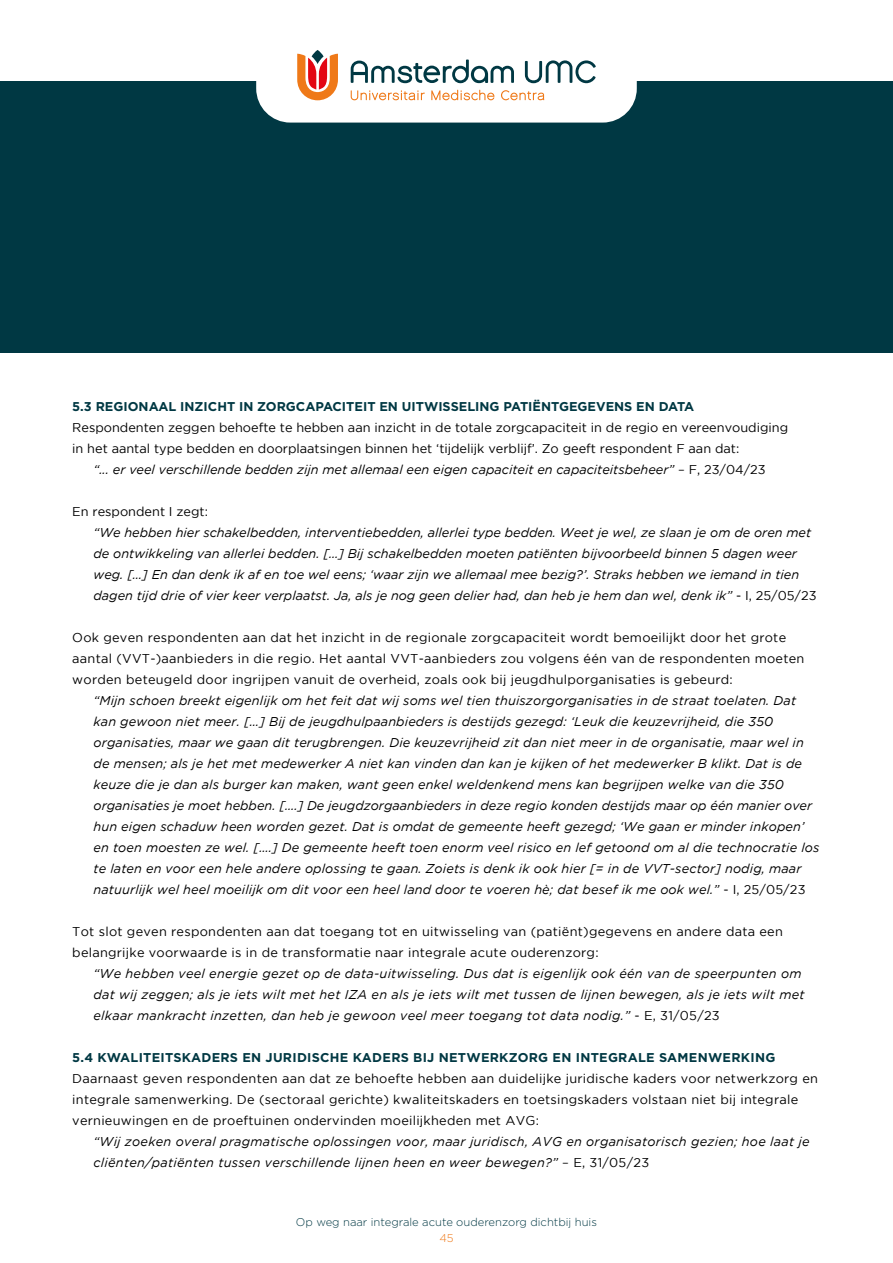
<style>
.page{position:relative;width:893px;height:1263px;background:#fff}
.page>*{position:absolute;margin:0;border:0;box-sizing:border-box;transform-origin:0 0}
.t1{font:italic 12.75px/21px "Gotham";letter-spacing:.01em;color:#000}
.t2{font:12.75px/21px "Gotham";letter-spacing:.02em;color:#000}
.t3{font:12.75px "Gotham";color:#000}
.t4{font:700 12.75px "Gotham";letter-spacing:.02em;color:#003843}
.t5{font:700 12.75px "Gotham";color:#003843}
.t6{font:300 11.25px "Gotham";color:#003843}
.t7{font:300 11.25px "Gotham";color:#ef7918}
.s1{font-style:normal}
</style>
<div class="page">
<div style="left:0;top:81px;width:893px;height:272px;background:#003843"></div>
<div style="left:256px;top:26px;width:381px;height:97px;background:#fff;border-radius:34px"></div>
<svg style="left:351px;top:60px;width:163px;height:23px"></svg>
<svg style="left:525px;top:60px;width:71px;height:23px"></svg>
<svg style="left:351px;top:90px;width:74px;height:10px"></svg>
<svg style="left:501px;top:90px;width:43px;height:10px"></svg>
<svg style="left:431px;top:90px;width:63px;height:10px"></svg>
<svg style="left:297px;top:54px;width:41px;height:46px"></svg>
<svg style="left:312px;top:50px;width:12px;height:14px"></svg>
<p class="t5" style="left:72px;top:398px;width:623px">5.3 REGIONAAL INZICHT IN ZORGCAPACITEIT EN UITWISSELING PATIËNTGEGEVENS EN DATA</p>
<p class="t3" style="left:72px;top:420px;width:717px">Respondenten zeggen behoefte te hebben aan inzicht in de totale zorgcapaciteit in de regio en vereenvoudiging</p>
<p class="t3" style="left:72px;top:441px;width:668px">in het aantal type bedden en doorplaatsingen binnen het ‘tijdelijk verblijf’. Zo geeft respondent F aan dat:</p>
<p class="t1" style="left:94px;top:459px;width:674px">“... er veel verschillende bedden zijn met allemaal een eigen capaciteit en capaciteitsbeheer” <span class="s1">– F, 23/04/23</span></p>
<p class="t3" style="left:72px;top:504px;width:137px">En respondent I zegt:</p>
<p class="t1" style="left:94px;top:522px;width:724px">“We hebben hier schakelbedden, interventiebedden, allerlei type bedden. Weet je wel, ze slaan je om de oren met de ontwikkeling van allerlei bedden. […] Bij schakelbedden moeten patiënten bijvoorbeeld binnen 5 dagen weer weg. […] En dan denk ik af en toe wel eens; ‘waar zijn we allemaal mee bezig?’. Straks hebben we iemand in tien dagen tijd drie of vier keer verplaatst. Ja, als je nog geen delier had, dan heb je hem dan wel, denk ik” <span class="s1">- I, 25/05/23</span></p>
<p class="t2" style="left:72px;top:627px;width:734px">Ook geven respondenten aan dat het inzicht in de regionale zorgcapaciteit wordt bemoeilijkt door het grote aantal (VVT-)aanbieders in die regio. Het aantal VVT-aanbieders zou volgens één van de respondenten moeten worden beteugeld door ingrijpen vanuit de overheid, zoals ook bij jeugdhulporganisaties is gebeurd:</p>
<p class="t1" style="left:94px;top:690px;width:727px">“Mijn schoen breekt eigenlijk om het feit dat wij soms wel tien thuiszorgorganisaties in de straat toelaten. Dat kan gewoon niet meer. […] Bij de jeugdhulpaanbieders is destijds gezegd: ‘Leuk die keuzevrijheid, die 350 organisaties, maar we gaan dit terugbrengen. Die keuzevrijheid zit dan niet meer in de organisatie, maar wel in de mensen; als je het met medewerker A niet kan vinden dan kan je kijken of het medewerker B klikt. Dat is de keuze die je dan als burger kan maken, want geen enkel weldenkend mens kan begrijpen welke van die 350 organisaties je moet hebben. [….] De jeugdzorgaanbieders in deze regio konden destijds maar op één manier over hun eigen schaduw heen worden gezet. Dat is omdat de gemeente heeft gezegd; ‘We gaan er minder inkopen’ en toen moesten ze wel. [….] De gemeente heeft toen enorm veel risico en lef getoond om al die technocratie los te laten en voor een hele andere oplossing te gaan. Zoiets is denk ik ook hier [= in de VVT-sector] nodig, maar natuurlijk wel heel moeilijk om dit voor een heel land door te voeren hè; dat besef ik me ook wel.” <span class="s1">- I, 25/05/23</span></p>
<p class="t2" style="left:72px;top:921px;width:712px">Tot slot geven respondenten aan dat toegang tot en uitwisseling van (patiënt)gegevens en andere data een belangrijke voorwaarde is in de transformatie naar integrale acute ouderenzorg:</p>
<p class="t1" style="left:94px;top:963px;width:713px">“We hebben veel energie gezet op de data-uitwisseling. Dus dat is eigenlijk ook één van de speerpunten om dat wij zeggen; als je iets wilt met het IZA en als je iets wilt met tussen de lijnen bewegen, als je iets wilt met elkaar mankracht inzetten, dan heb je gewoon veel meer toegang tot data nodig.” <span class="s1">- E, 31/05/23</span></p>
<p class="t4" style="left:72px;top:1049px;width:704px">5.4 KWALITEITSKADERS EN JURIDISCHE KADERS BIJ NETWERKZORG EN INTEGRALE SAMENWERKING</p>
<p class="t2" style="left:72px;top:1068px;width:747px">Daarnaast geven respondenten aan dat ze behoefte hebben aan duidelijke juridische kaders voor netwerkzorg en integrale samenwerking. De (sectoraal gerichte) kwaliteitskaders en toetsingskaders volstaan niet bij integrale vernieuwingen en de proeftuinen ondervinden moeilijkheden met AVG:</p>
<p class="t1" style="left:94px;top:1131px;width:717px">“Wij zoeken overal pragmatische oplossingen voor, maar juridisch, AVG en organisatorisch gezien; hoe laat je cliënten/patiënten tussen verschillende lijnen heen en weer bewegen?” <span class="s1">– E, 31/05/23</span></p>
<p class="t6" style="left:296px;top:1214px;width:303px">Op weg naar integrale acute ouderenzorg dichtbij huis</p>
<p class="t7" style="left:439px;top:1231px;width:16px">45</p>
</div>
